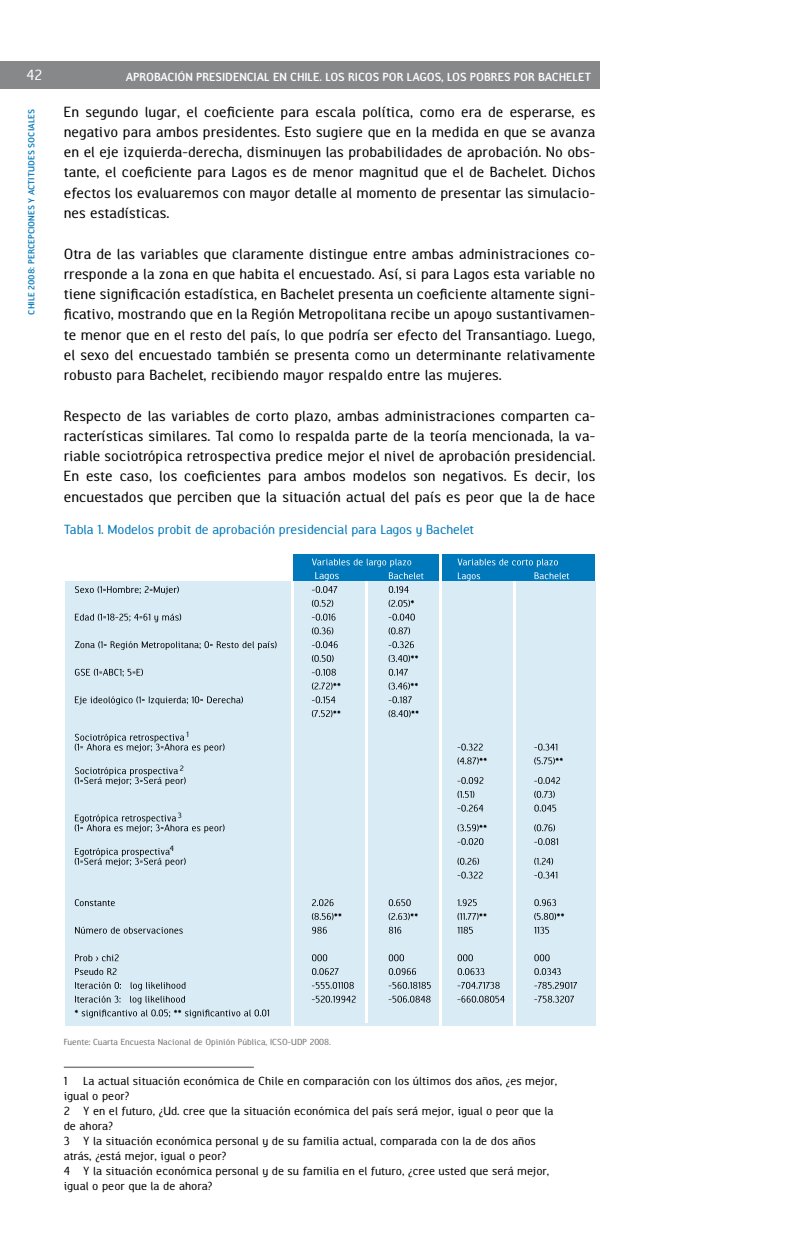
<style>
.page{position:relative;width:808px;height:1234px;background:#fff}
.page>*{position:absolute;margin:0;border:0;box-sizing:border-box;transform-origin:0 0}
.t1{font:15px/20.2px "Indo Sans 04";color:#000;text-align:justify}
.t2{font:15px "Indo Sans 04";color:#fff}
.t3{font:13.5px "Indo Sans 04";letter-spacing:-.01em;color:#0079bc}
.t4{font:12px/15px "Indo Sans 04";color:#000}
.t5{font:700 12px "Indo Sans 04";letter-spacing:-.01em;color:#fff}
.t6{font:9px "Indo Sans 04";color:#707173}
.t7{font:700 9px "Indo Sans 04";color:#0079bc}
.t8{font:7.8px "Indo Sans 04";color:#000}
</style>
<div class="page">
<div style="left:0;top:61px;width:599px;height:28px;background:#87888a"></div>
<div style="left:65px;top:581px;width:530px;height:444px;background:#d9ebf5"></div>
<hr style="left:513px;top:581px;width:2px;height:446px;background:#fff">
<div style="left:294px;top:554px;width:301px;height:27px;background:#0079bc"></div>
<svg style="left:75px;top:981px;width:502px;height:36px"></svg>
<svg style="left:75px;top:967px;width:486px;height:7px"></svg>
<svg style="left:75px;top:954px;width:475px;height:7px"></svg>
<svg style="left:75px;top:926px;width:474px;height:7px"></svg>
<svg style="left:312px;top:912px;width:252px;height:8px"></svg>
<svg style="left:75px;top:899px;width:481px;height:7px"></svg>
<svg style="left:75px;top:804px;width:483px;height:74px"></svg>
<svg style="left:75px;top:733px;width:488px;height:65px"></svg>
<svg style="left:75px;top:696px;width:344px;height:21px"></svg>
<svg style="left:312px;top:682px;width:106px;height:7px"></svg>
<svg style="left:75px;top:668px;width:333px;height:8px"></svg>
<svg style="left:75px;top:641px;width:343px;height:21px"></svg>
<svg style="left:75px;top:613px;width:340px;height:21px"></svg>
<hr style="left:439px;top:553px;width:2px;height:474px;background:#fff">
<hr style="left:365px;top:581px;width:3px;height:441px;background:#fff">
<hr style="left:292px;top:581px;width:2px;height:446px;background:#fff">
<svg style="left:75px;top:558px;width:494px;height:49px"></svg>
<hr style="left:64px;top:1066px;width:190px;height:1px;background:#000">
<p class="t2" style="left:27px;top:67px;width:17px">42</p>
<p class="t7" style="left:27px;top:314px;width:207px;rotate:-90deg">CHILE 2008: PERCEPCIONES Y ACTITUDES SOCIALES</p>
<p class="t1" style="left:64px;top:102px;width:533px">En segundo lugar, el coeficiente para escala política, como era de esperarse, es negativo para ambos presidentes. Esto sugiere que en la medida en que se avanza en el eje izquierda-derecha, disminuyen las probabilidades de aprobación. No obs&shy;tante, el coeficiente para Lagos es de menor magnitud que el de Bachelet. Dichos efectos los evaluaremos con mayor detalle al momento de presentar las simulacio&shy;nes estadísticas.</p>
<p class="t5" style="left:126px;top:70px;width:467px">APROBACIÓN PRESIDENCIAL EN CHILE. LOS RICOS POR LAGOS, LOS POBRES POR BACHELET</p>
<p class="t1" style="left:64px;top:244px;width:533px">Otra de las variables que claramente distingue entre ambas administraciones co&shy;rresponde a la zona en que habita el encuestado. Así, si para Lagos esta variable no tiene significación estadística, en Bachelet presenta un coeficiente altamente signi&shy;ficativo, mostrando que en la Región Metropolitana recibe un apoyo sustantivamen&shy;te menor que en el resto del país, lo que podría ser efecto del Transantiago. Luego, el sexo del encuestado también se presenta como un determinante relativamente robusto para Bachelet, recibiendo mayor respaldo entre las mujeres.</p>
<p class="t1" style="left:64px;top:406px;width:533px">Respecto de las variables de corto plazo, ambas administraciones comparten ca&shy;racterísticas similares. Tal como lo respalda parte de la teoría mencionada, la va&shy;riable sociotrópica retrospectiva predice mejor el nivel de aprobación presidencial.<br>En este caso, los coeficientes para ambos modelos son negativos. Es decir, los encuestados que perciben que la situación actual del país es peor que la de hace</p>
<p class="t3" style="left:64px;top:522px;width:411px">Tabla 1. Modelos probit de aprobación presidencial para Lagos y Bachelet</p>
<p class="t8" style="left:187px;top:730px;width:4px">1</p>
<p class="t8" style="left:180px;top:764px;width:6px">2</p>
<p class="t8" style="left:178px;top:811px;width:5px">3</p>
<p class="t8" style="left:170px;top:844px;width:6px">4</p>
<p class="t6" style="left:64px;top:1037px;width:269px">Fuente: Cuarta Encuesta Nacional de Opinión Pública, ICSO-UDP 2008.</p>
<p class="t4" style="left:64px;top:1074px;width:495px;text-indent:20px">La actual situación económica de Chile en comparación con los últimos dos años, ¿es mejor, igual o peor?<br>2 Y en el futuro, ¿Ud. cree que la situación económica del país será mejor, igual o peor que la de ahora?<br>3 Y la situación económica personal y de su familia actual, comparada con la de dos años atrás, ¿está mejor, igual o peor?<br>4 Y la situación económica personal y de su familia en el futuro, ¿cree usted que será mejor, igual o peor que la de ahora?</p>
<p class="t4" style="left:64px;top:1074px;width:5px">1</p>
</div>
